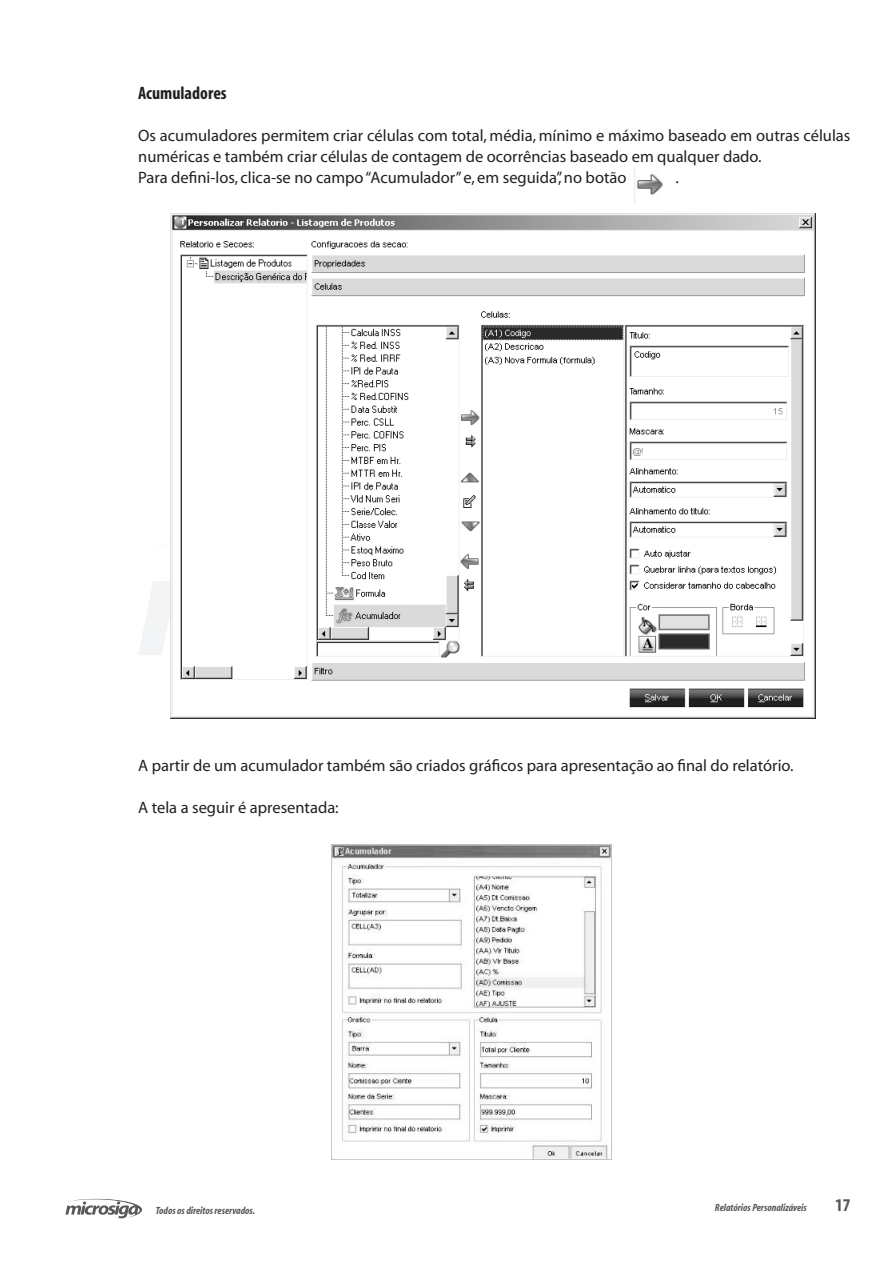
<style>
.page{position:relative;width:893px;height:1263px;background:#fff}
.page>*{position:absolute;margin:0;border:0;box-sizing:border-box;transform-origin:0 0}
._3_-_Título_3{font:700 condensed 18px "Myriad";color:#231f20}
.t1{font:700 condensed 18px "Myriad";color:#57585a}
._4_-_Texto{font:16.5px/21px "Myriad";color:#231f20}
.t2{font:italic 700 condensed 10.5px "Myriad";color:#57585a}
</style>
<div class="page">
<svg style="left:65px;top:1199px;width:77px;height:19px"></svg>
<svg style="left:139px;top:524px;width:32px;height:163px"></svg>
<img style="left:634px;top:167px;width:29px;height:36px">
<img style="left:171px;top:214px;width:644px;height:505px">
<img style="left:332px;top:844px;width:279px;height:316px">
<p class="_3_-_Título_3" style="left:138px;top:84px;width:90px">Acumuladores</p>
<p class="_4_-_Texto" style="left:138px;top:125px;width:714px">Os acumuladores permitem criar células com total, média, mínimo e máximo baseado em outras células numéricas e também criar células de contagem de ocorrências baseado em qualquer dado.</p>
<p class="_4_-_Texto" style="left:138px;top:167px;width:490px">Para defini-los, clica-se no campo “Acumulador” e, em seguida”, no botão</p>
<p class="_4_-_Texto" style="left:675px;top:167px;width:5px">.</p>
<p class="_4_-_Texto" style="left:138px;top:755px;width:657px">A partir de um acumulador também são criados gráficos para apresentação ao final do relatório.</p>
<p class="_4_-_Texto" style="left:138px;top:797px;width:202px">A tela a seguir é apresentada:</p>
<p class="t2" style="left:156px;top:1205px;width:101px">Todos os direitos reservados.</p>
<p class="t2" style="left:715px;top:1202px;width:93px">Relatórios Personalizáveis</p>
<p class="t1" style="left:835px;top:1196px;width:17px">17</p>
</div>
